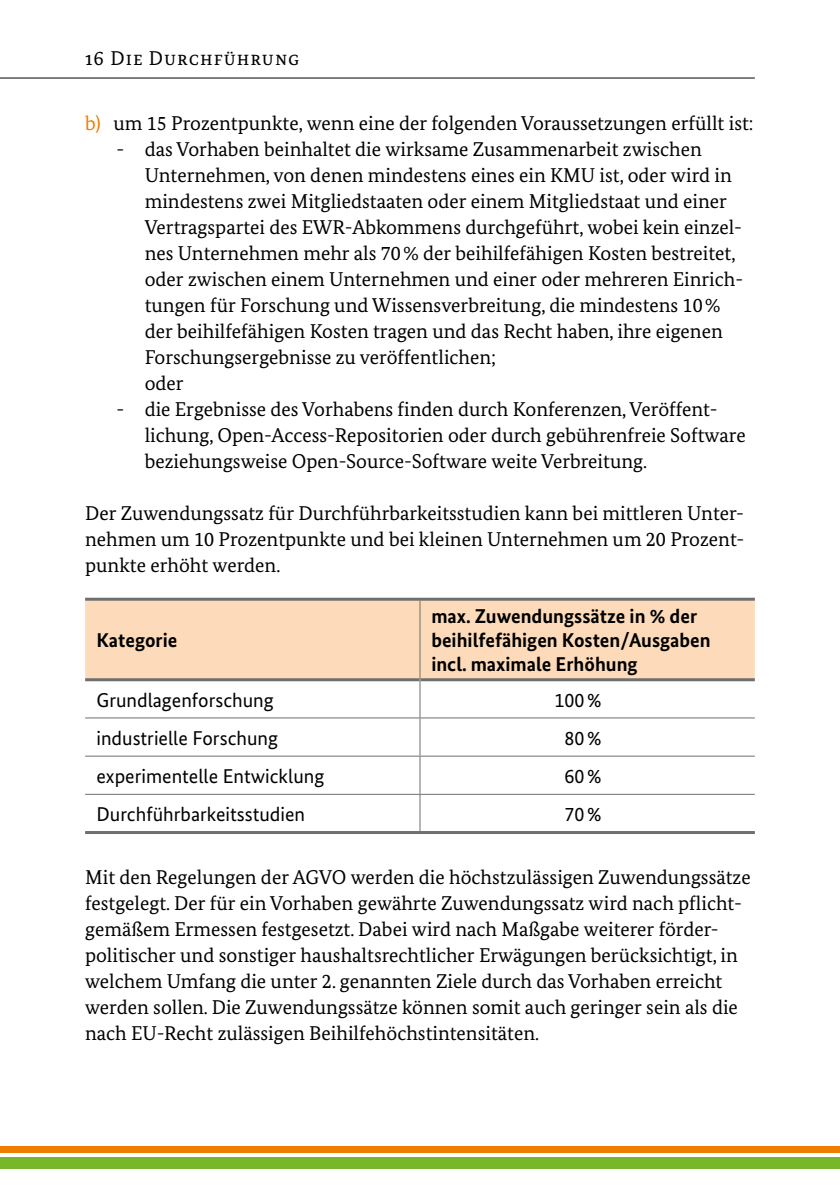
<style>
.page{position:relative;width:840px;height:1191px;background:#fff}
.page>*{position:absolute;margin:0;border:0;box-sizing:border-box;transform-origin:0 0}
.t1{font:20px/26px "Bundes Serif";color:#000}
.t2{font:20px "Bundes Sans";color:#000}
.t3{font:700 20px/24px "Bundes Sans";color:#000}
.t4{font:20px "Bundes Serif";letter-spacing:.05em;color:#000}
.s1{color:#ef7d00}
</style>
<div class="page">
<hr style="left:0;top:78px;width:754px;height:1px;background:#000">
<div style="left:0;top:1157px;width:839px;height:11px;background:#76b82a"></div>
<div style="left:0;top:1145px;width:839px;height:7px;background:#ef7d00"></div>
<div style="left:85px;top:601px;width:669px;height:77px;background:#fddbba"></div>
<svg style="left:85px;top:681px;width:669px;height:150px"></svg>
<hr style="left:85px;top:598px;width:335px;height:3px;background:#706f6f">
<hr style="left:420px;top:598px;width:334px;height:3px;background:#706f6f">
<hr style="left:85px;top:678px;width:334px;height:3px;background:#706f6f">
<hr style="left:420px;top:678px;width:334px;height:3px;background:#706f6f">
<hr style="left:419px;top:601px;width:1px;height:79px;background:#706f6f">
<hr style="left:419px;top:680px;width:1px;height:37px;background:#706f6f">
<hr style="left:419px;top:718px;width:1px;height:37px;background:#706f6f">
<hr style="left:419px;top:756px;width:1px;height:38px;background:#706f6f">
<hr style="left:419px;top:795px;width:1px;height:36px;background:#706f6f">
<hr style="left:85px;top:717px;width:335px;height:1px;background:#706f6f">
<hr style="left:420px;top:717px;width:334px;height:1px;background:#706f6f">
<hr style="left:85px;top:755px;width:335px;height:1px;background:#706f6f">
<hr style="left:420px;top:755px;width:334px;height:1px;background:#706f6f">
<hr style="left:85px;top:794px;width:335px;height:1px;background:#706f6f">
<hr style="left:420px;top:794px;width:334px;height:1px;background:#706f6f">
<hr style="left:85px;top:831px;width:335px;height:3px;background:#706f6f">
<hr style="left:420px;top:831px;width:334px;height:3px;background:#706f6f">
<p class="t4" style="left:85px;top:46px;width:216px">16 Die Durchführung</p>
<p class="t1" style="left:85px;top:110px;width:669px"><span class="s1">b)</span> um 15 Prozentpunkte, wenn eine der folgenden Voraussetzungen erfüllt ist:</p>
<p class="t1" style="left:145px;top:136px;width:599px;text-indent:-28px">- das Vorhaben beinhaltet die wirksame Zusammenarbeit zwischen Unternehmen, von denen mindestens eines ein KMU ist, oder wird in mindestens zwei Mitgliedstaaten oder einem Mitgliedstaat und einer Vertragspartei des EWR-Abkommens durchgeführt, wobei kein einzel&shy;nes Unternehmen mehr als 70% der beihilfefähigen Kosten bestreitet, oder zwischen einem Unternehmen und einer oder mehreren Einrich&shy;tungen für Forschung und Wissensverbreitung, die mindestens 10% der beihilfefähigen Kosten tragen und das Recht haben, ihre eigenen Forschungsergebnisse zu veröffentlichen;<br>oder</p>
<p class="t1" style="left:145px;top:396px;width:602px;text-indent:-28px">- die Ergebnisse des Vorhabens finden durch Konferenzen, Veröffent&shy;lichung, Open-Access-Repositorien oder durch gebührenfreie Software beziehungsweise Open-Source-Software weite Verbreitung.</p>
<p class="t1" style="left:85px;top:500px;width:660px;text-align:justify">Der Zuwendungssatz für Durchführbarkeitsstudien kann bei mittleren Unter&shy;nehmen um 10 Prozentpunkte und bei kleinen Unternehmen um 20 Prozent&shy;punkte erhöht werden.</p>
<p class="t3" style="left:96px;top:628px;width:82px">Kategorie</p>
<p class="t3" style="left:431px;top:604px;width:281px">max. Zuwendungssätze in % der beihilfefähigen Kosten/Ausgaben incl. maximale Erhöhung</p>
<p class="t2" style="left:96px;top:687px;width:179px">Grundlagenforschung</p>
<p class="t2" style="left:554px;top:687px;width:48px">100%</p>
<p class="t2" style="left:96px;top:725px;width:183px">industrielle Forschung</p>
<p class="t2" style="left:564px;top:725px;width:38px">80%</p>
<p class="t2" style="left:96px;top:764px;width:229px">experimentelle Entwicklung</p>
<p class="t2" style="left:564px;top:764px;width:38px">60%</p>
<p class="t2" style="left:96px;top:802px;width:210px">Durchführbarkeitsstudien</p>
<p class="t2" style="left:564px;top:802px;width:38px">70%</p>
<p class="t1" style="left:85px;top:864px;width:666px">Mit den Regelungen der AGVO werden die höchstzulässigen Zuwendungssätze festgelegt. Der für ein Vorhaben gewährte Zuwendungssatz wird nach pflicht&shy;gemäßem Ermessen festgesetzt. Dabei wird nach Maßgabe weiterer förder&shy;politischer und sonstiger haushaltsrechtlicher Erwägungen berücksichtigt, in welchem Umfang die unter 2. genannten Ziele durch das Vorhaben erreicht werden sollen. Die Zuwendungssätze können somit auch geringer sein als die nach EU-Recht zulässigen Beihilfehöchstintensitäten.</p>
</div>
